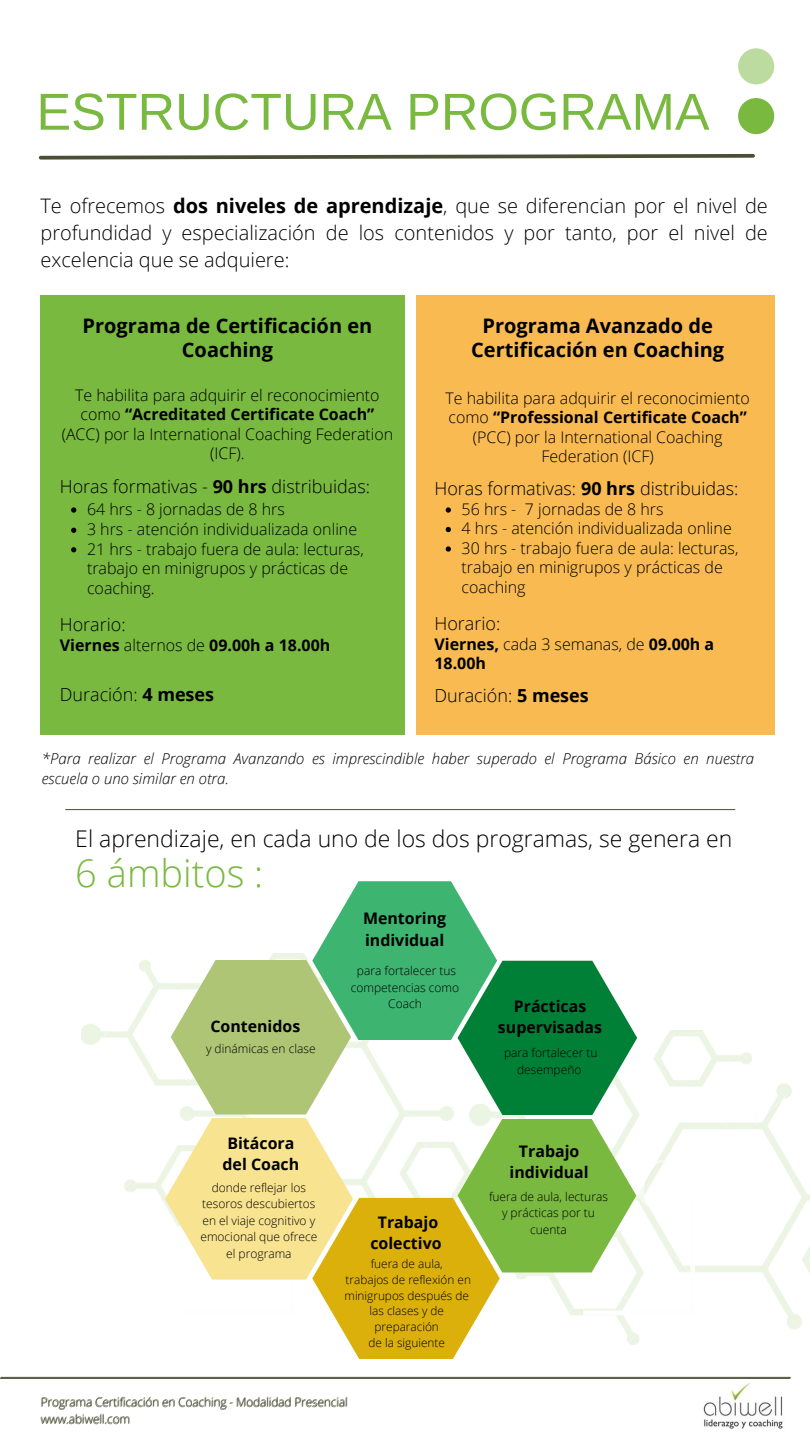
<style>
.page{position:relative;width:810px;height:1440px;background:#fff}
.page>*{position:absolute;margin:0;border:0;box-sizing:border-box;transform-origin:0 0}
.t1{font:52px "Arimo";color:#79b93f}
.t2{font:300 38px "Open Sans";color:#79b93f}
.t3{font:300 23px "Open Sans";color:#000}
.t4{font:300 20px/27px "Open Sans";color:#000;text-align:justify}
.t5{font:700 20px/24.8px "Open Sans";color:#000;text-align:center}
.t6{font:300 18px "Open Sans";color:#000}
.t7{font:300 16px/19.5px "Open Sans";color:#000;text-align:center}
.t8{font:700 16px/19.5px "Open Sans";color:#000}
.t9{font:700 15.9px/21.5px "Open Sans";color:#000;text-align:center}
.t10{font:italic 300 15px/20.2px "Open Sans";color:#000}
.t11{font:300 12px/16.5px "Open Sans";color:#000;text-align:center}
.t12{font:300 12px/16.5px "Open Sans";letter-spacing:-.015em;color:#4b4d35}
.t13{font:300 11.8px/15.8px "Open Sans";color:#000;text-align:center}
.s1{font-weight:700}
.s2{font-weight:300}
</style>
<div class="page">
<div style="left:738px;top:98px;width:36px;height:36px;background:#79b93f;border-radius:50%"></div>
<div style="left:738px;top:48px;width:36px;height:36px;background:#bcdc9f;border-radius:50%"></div>
<hr style="left:0;top:1378px;width:790px;height:1px;background:#4b4d35">
<img style="left:81px;top:960px;width:84px;height:237px">
<img style="left:637px;top:1030px;width:173px;height:314px">
<img style="left:637px;top:1190px;width:58px;height:124px">
<svg style="left:165px;top:881px;width:472px;height:478px"></svg>
<img style="left:703px;top:1383px;width:80px;height:46px">
<hr style="left:1px;top:1377px;width:789px;height:1px;background:#4b4d35">
<div style="left:40px;top:295px;width:365px;height:440px;background:#79b93f"></div>
<svg style="left:71px;top:507px;width:5px;height:6px"></svg>
<svg style="left:71px;top:528px;width:5px;height:5px"></svg>
<svg style="left:71px;top:547px;width:5px;height:5px"></svg>
<div style="left:416px;top:295px;width:358px;height:439px;background:#f8ba51"></div>
<svg style="left:446px;top:507px;width:5px;height:6px"></svg>
<svg style="left:446px;top:527px;width:5px;height:5px"></svg>
<svg style="left:446px;top:546px;width:5px;height:6px"></svg>
<hr style="left:66px;top:809px;width:669px;height:1px;background:#4b4d35">
<svg style="left:38px;top:153px;width:717px;height:7px"></svg>
<h1 class="t1" style="left:36px;top:83px;width:675px">ESTRUCTURA PROGRAMA</h1>
<p class="t4" style="left:40px;top:191px;width:729px">Te ofrecemos <span class="s1">dos niveles de aprendizaje</span>, que se diferencian por el nivel de profundidad y especialización de los contenidos y por tanto, por el nivel de excelencia que se adquiere:</p>
<p class="t5" style="left:83px;top:313px;width:291px">Programa de Certificación en<br>Coaching</p>
<p class="t7" style="left:62px;top:385px;width:333px">Te habilita para adquirir el reconocimiento como <span class="s1">“Acreditated Certificate Coach” </span>(ACC) por la International Coaching Federation (ICF).</p>
<p class="t6" style="left:60px;top:474px;width:312px">Horas formativas - <span class="s1">90 hrs</span> distribuidas:</p>
<p class="t7" style="left:87px;top:499px;width:278px;text-align:left">64 hrs - 8 jornadas de 8 hrs<br>3 hrs - atención individualizada online<br>21 hrs - trabajo fuera de aula: lecturas, trabajo en minigrupos y prácticas de coaching.</p>
<p class="t6" style="left:60px;top:612px;width:67px">Horario:</p>
<p class="t8" style="left:60px;top:635px;width:272px">Viernes <span class="s2">alternos de</span> 09.00h a 18.00h</p>
<p class="t6" style="left:60px;top:682px;width:156px">Duración: <span class="s1">4 meses</span></p>
<p class="t5" style="left:471px;top:313px;width:254px">Programa Avanzado de<br>Certificación en Coaching</p>
<p class="t7" style="left:445px;top:388px;width:306px">Te habilita para adquirir el reconocimiento como <span class="s1">“Professional Certificate Coach” </span>(PCC) por la International Coaching Federation (ICF)</p>
<p class="t6" style="left:434px;top:475px;width:306px">Horas formativas: <span class="s1">90 hrs</span> distribuidas:</p>
<p class="t7" style="left:462px;top:499px;width:278px;text-align:left">56 hrs - 7 jornadas de 8 hrs<br>4 hrs - atención individualizada online<br>30 hrs - trabajo fuera de aula: lecturas, trabajo en minigrupos y prácticas de coaching</p>
<p class="t6" style="left:434px;top:610px;width:67px">Horario:</p>
<p class="t8" style="left:434px;top:634px;width:281px">Viernes, <span class="s2">cada 3 semanas, de</span> 09.00h a<br>18.00h</p>
<p class="t6" style="left:434px;top:682px;width:156px">Duración: <span class="s1">5 meses</span></p>
<p class="t10" style="left:42px;top:748px;width:714px">*Para realizar el Programa Avanzando es imprescindible haber superado el Programa Básico en nuestra escuela o uno similar en otra.</p>
<h3 class="t3" style="left:75px;top:823px;width:659px">El aprendizaje, en cada uno de los dos programas, se genera en</h3>
<h2 class="t2" style="left:75px;top:847px;width:189px">6 ámbitos :</h2>
<p class="t9" style="left:363px;top:908px;width:85px;text-align:left">Mentoring individual</p>
<p class="t11" style="left:351px;top:962px;width:110px">para fortalecer tus competencias como<br>Coach</p>
<p class="t9" style="left:210px;top:1015px;width:91px">Contenidos</p>
<p class="t11" style="left:206px;top:1040px;width:111px">y dinámicas en clase</p>
<p class="t9" style="left:498px;top:995px;width:106px">Prácticas supervisadas</p>
<p class="t11" style="left:504px;top:1044px;width:95px">para fortalecer tu desempeño</p>
<p class="t9" style="left:223px;top:1132px;width:78px">Bitácora del Coach</p>
<p class="t11" style="left:200px;top:1179px;width:118px">donde reflejar los tesoros descubiertos en el viaje cognitivo y emocional que ofrece el programa</p>
<p class="t9" style="left:370px;top:1211px;width:73px">Trabajo colectivo</p>
<p class="t13" style="left:345px;top:1256px;width:128px">fuera de aula,<br>trabajos de reflexión en minigrupos después de las clases y de preparación<br>de la siguiente</p>
<p class="t12" style="left:41px;top:1393px;width:309px">Programa Certificación en Coaching - Modalidad Presencial www.abiwell.com</p>
<p class="t9" style="left:510px;top:1140px;width:81px">Trabajo individual</p>
<p class="t11" style="left:489px;top:1188px;width:120px">fuera de aula, lecturas y prácticas por tu cuenta</p>
</div>
